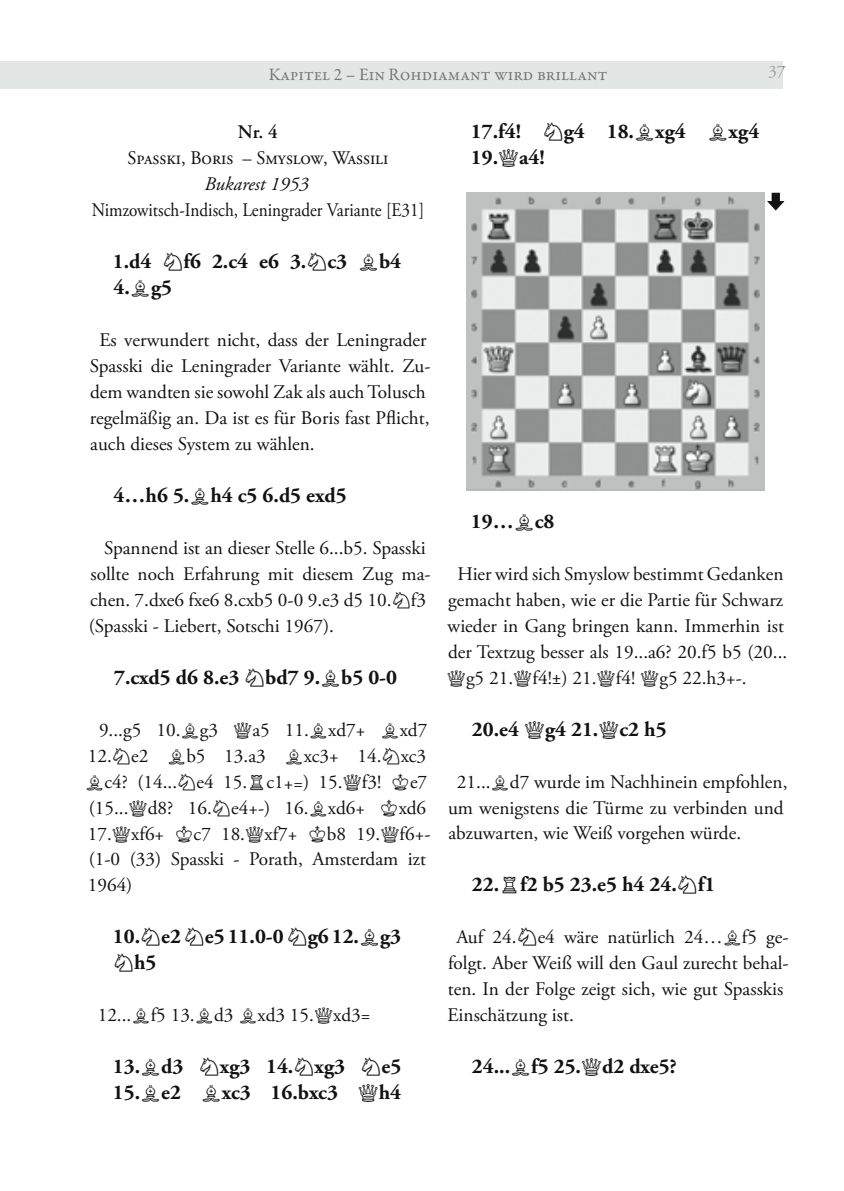
<style>
.page{position:relative;width:844px;height:1191px;background:#fff}
.page>*{position:absolute;margin:0;border:0;box-sizing:border-box;transform-origin:0 0}
.t1{font:700 21px/25.9px "Adobe Garamond Pro";color:#121212}
.t2{font:19.25px/25.9px "Adobe Garamond Pro";color:#121212}
.t3{font:19.25px "Adobe Garamond Pro";color:#121212;scale:.89 1}
.t4{font:19.25px "Adobe Garamond Pro";color:#121212;scale:.96 1}
.t5{font:italic 19.25px "Adobe Garamond Pro";color:#121212}
.t6{font:600 19.25px "Adobe Garamond Pro";color:#121212}
.t7{font:17.5px "Garamond Premr Pro";color:#757776}
.t8{font:17.5px "Adobe Garamond Pro";color:#757776}
.s1{font-family:"Smart";font-weight:400}
.s2{font-family:"Smart"}
.s3{font-family:"Smart";font-size:21px}
</style>
<div class="page">
<div style="left:0;top:61px;width:783px;height:28px;background:#e4e5e5"></div>
<img style="left:467px;top:192px;width:297px;height:298px">
<svg style="left:767px;top:193px;width:17px;height:17px"></svg>
<p class="t7" style="left:269px;top:64px;width:340px">Kapitel 2 – Ein Rohdiamant wird brillant</p>
<p class="t8" style="left:768px;top:61px;width:19px">37</p>
<p class="t6" style="left:238px;top:121px;width:42px">Nr. 4</p>
<p class="t4" style="left:128px;top:147px;width:273px">Spasski, Boris – Smyslow, Wassili</p>
<p class="t5" style="left:204px;top:173px;width:106px">Bukarest 1953</p>
<p class="t3" style="left:92px;top:198px;width:375px">Nimzowitsch-Indisch, Leningrader Variante [E31]</p>
<p class="t1" style="left:113px;top:249px;width:290px">1.d4 <span class="s1">B</span>f6 2.c4 e6 3.<span class="s1">B</span>c3 <span class="s1">C</span>b4<br>4.<span class="s1">C</span>g5</p>
<p class="t2" style="left:90px;top:328px;width:342px;text-indent:10px">Es verwundert nicht, dass der Leningrader Spasski die Leningrader Variante wählt. Zu&shy;dem wandten sie sowohl Zak als auch Tolusch regelmäßig an. Da ist es für Boris fast Pflicht, auch dieses System zu wählen.</p>
<p class="t1" style="left:114px;top:482px;width:234px">4…h6 5.<span class="s1">C</span>h4 c5 6.d5 exd5</p>
<p class="t2" style="left:89px;top:535px;width:343px;text-indent:15px">Spannend ist an dieser Stelle 6...b5. Spasski sollte noch Erfahrung mit diesem Zug ma&shy;chen. 7.dxe6 fxe6 8.cxb5 0-0 9.e3 d5 10.<span class="s2">B</span>f3 (Spasski - Liebert, Sotschi 1967).</p>
<p class="t1" style="left:114px;top:664px;width:284px">7.cxd5 d6 8.e3 <span class="s1">B</span>bd7 9.<span class="s1">C</span>b5 0-0</p>
<p class="t2" style="left:85px;top:717px;width:347px;text-indent:14px">9...g5 10.<span class="s2">C</span>g3 <span class="s2">E</span>a5 11.<span class="s2">C</span>xd7+ <span class="s2">C</span>xd7<br>12.<span class="s2">B</span>e2 <span class="s2">C</span>b5 13.a3 <span class="s2">C</span>xc3+ 14.<span class="s2">B</span>xc3<br><span class="s2">C</span>c4? (14...<span class="s2">B</span>e4 15.<span class="s2">D</span>c1+=) 15.<span class="s2">E</span>f3! <span class="s2">F</span>e7 (15...<span class="s2">E</span>d8? 16.<span class="s2">B</span>e4+-) 16.<span class="s2">C</span>xd6+ <span class="s2">F</span>xd6<br>17.<span class="s2">E</span>xf6+ <span class="s2">F</span>c7 18.<span class="s2">E</span>xf7+ <span class="s2">F</span>b8 19.<span class="s2">E</span>f6+- (1-0 (33) Spasski - Porath, Amsterdam izt<br>1964)</p>
<p class="t1" style="left:113px;top:924px;width:290px">10.<span class="s1">B</span>e2 <span class="s1">B</span>e5 11.0-0 <span class="s1">B</span>g6 12.<span class="s1">C</span>g3<br><span class="s1">B</span>h5</p>
<p class="t2" style="left:98px;top:1003px;width:274px">12...<span class="s2">C</span>f5 13.<span class="s2">C</span>d3 <span class="s2">C</span>xd3 15.<span class="s2">E</span>xd3=</p>
<p class="t1" style="left:113px;top:1054px;width:290px">13.<span class="s1">C</span>d3 <span class="s1">B</span>xg3 14.<span class="s1">B</span>xg3 <span class="s1">B</span>e5<br>15.<span class="s1">C</span>e2 <span class="s1">C</span>xc3 16.bxc3 <span class="s1">E</span>h4</p>
<p class="t1" style="left:471px;top:119px;width:290px">17.f4! <span class="s1">B</span>g4 18.<span class="s1">C</span>xg4 <span class="s1">C</span>xg4<br>19.<span class="s1">E</span>a4!</p>
<p class="t1" style="left:471px;top:508px;width:85px">19…<span class="s1">C</span>c8</p>
<p class="t2" style="left:446px;top:561px;width:342px;text-indent:11px">Hier wird sich Smyslow bestimmt Gedanken gemacht haben, wie er die Partie für Schwarz wieder in Gang bringen kann. Immerhin ist der Textzug besser als 19...a6? 20.f5 b5 (20...<br><span class="s2">E</span>g5 21.<span class="s2">E</span>f4!±) 21.<span class="s2">E</span>f4! <span class="s2">E</span>g5 22.h3+-.</p>
<p class="t1" style="left:472px;top:716px;width:196px">20.e4 <span class="s1">E</span>g4 21.<span class="s1">E</span>c2 h5</p>
<p class="t2" style="left:448px;top:769px;width:341px;text-indent:9px">21...<span class="s2">C</span>d7 wurde im Nachhinein empfohlen, um wenigstens die Türme zu verbinden und abzuwarten, wie Weiß vorgehen würde.</p>
<p class="t1" style="left:472px;top:872px;width:245px">22.<span class="s1">D</span>f2 b5 23.e5 h4 24.<span class="s1">B</span>f1</p>
<p class="t2" style="left:447px;top:925px;width:342px;text-indent:9px">Auf 24.<span class="s3">B</span>e4 wäre natürlich 24…<span class="s2">C</span>f5 ge&shy;folgt. Aber Weiß will den Gaul zurecht behal&shy;ten. In der Folge zeigt sich, wie gut Spasskis Einschätzung ist.</p>
<p class="t1" style="left:472px;top:1054px;width:206px">24...<span class="s1">C</span>f5 25.<span class="s1">E</span>d2 dxe5?</p>
</div>
